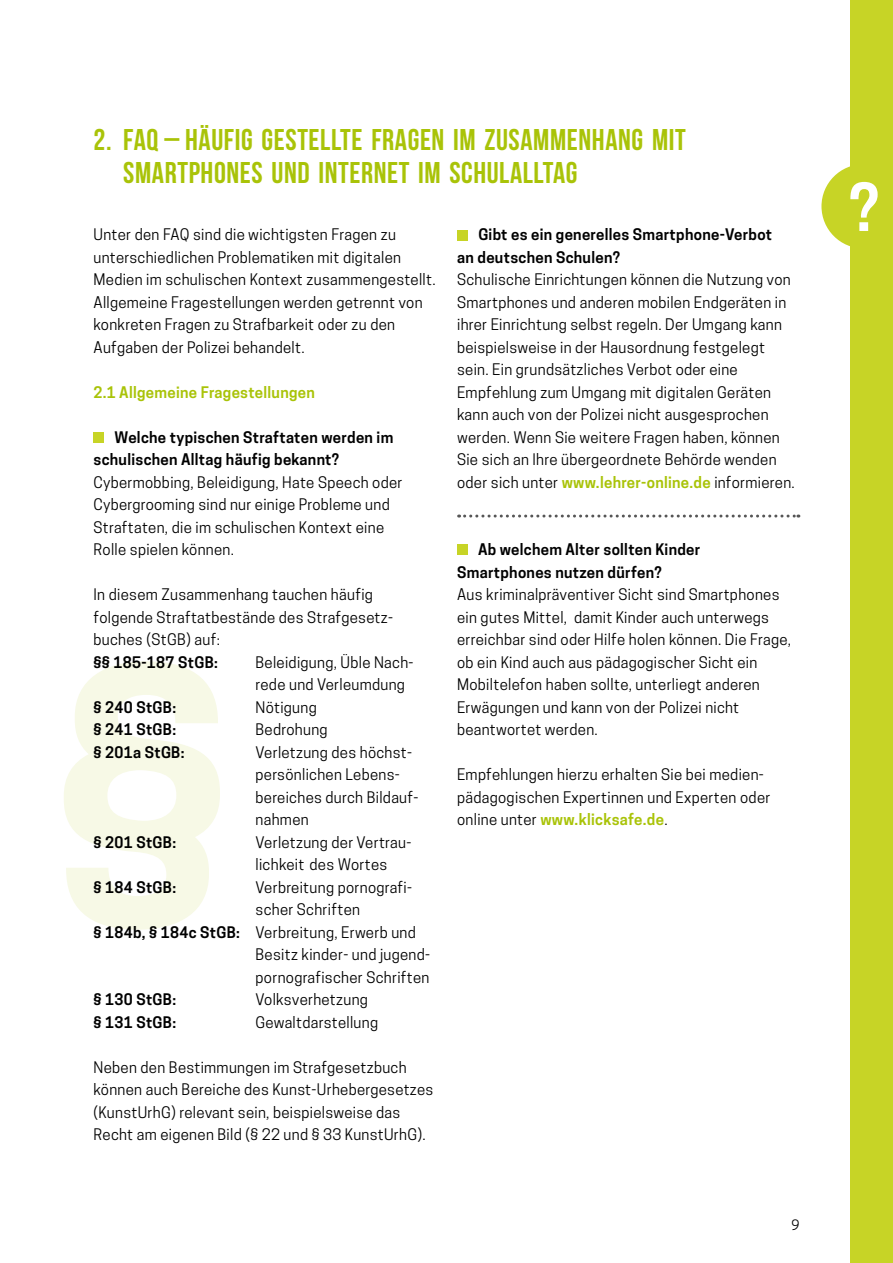
<style>
.page{position:relative;width:893px;height:1263px;background:#fff}
.page>*{position:absolute;margin:0;border:0;box-sizing:border-box;transform-origin:0 0}
.t1{font:700 30px/33px "Bebas Neue";letter-spacing:.02em;color:#a9c308}
.t2{font:15px/22.5px "Cooper Hewitt";letter-spacing:.02em;color:#000}
.t3{font:600 15px/22.5px "Cooper Hewitt";letter-spacing:.02em;color:#000}
.t4{font:600 15px "Cooper Hewitt";letter-spacing:.02em;color:#a9c308}
.t5{font:13.5px "Cooper Hewitt";color:#000}
.s1{font-weight:600}
.s2{font-weight:600;color:#a9c308}
</style>
<div class="page">
<svg style="left:64px;top:661px;width:156px;height:269px"></svg>
<div style="left:94px;top:432px;width:10px;height:11px;background:#c7d426"></div>
<div style="left:457px;top:230px;width:11px;height:11px;background:#c7d426"></div>
<div style="left:457px;top:544px;width:11px;height:11px;background:#c7d426"></div>
<svg style="left:459px;top:514px;width:340px;height:3px"></svg>
<div style="left:850px;top:0;width:43px;height:1263px;background:#c7d426"></div>
<svg style="left:821px;top:166px;width:57px;height:81px"></svg>
<h1 class="t1" style="left:123px;top:123px;width:564px;text-indent:-30px">2. FAQ – HÄUFIG GESTELLTE FRAGEN IM ZUSAMMENHANG MIT<br>SMARTPHONES UND INTERNET IM SCHULALLTAG</h1>
<p class="t2" style="left:94px;top:223px;width:344px">Unter den FAQ sind die wichtigsten Fragen zu unterschiedlichen Problematiken mit digitalen Medien im schulischen Kontext zusammengestellt.<br>Allgemeine Fragestellungen werden getrennt von konkreten Fragen zu Strafbarkeit oder zu den Aufgaben der Polizei behandelt.</p>
<p class="t4" style="left:94px;top:383px;width:223px">2.1 Allgemeine Fragestellungen</p>
<p class="t3" style="left:94px;top:426px;width:301px;text-indent:21px">Welche typischen Straftaten werden im schulischen Alltag häufig bekannt?</p>
<p class="t2" style="left:94px;top:471px;width:311px">Cybermobbing, Beleidigung, Hate Speech oder Cybergrooming sind nur einige Probleme und Straftaten, die im schulischen Kontext eine Rolle spielen können.</p>
<p class="t2" style="left:94px;top:583px;width:301px">In diesem Zusammenhang tauchen häufig folgende Straftatbestände des Strafgesetz&shy;buches (StGB) auf:</p>
<p class="t3" style="left:94px;top:651px;width:126px">§§ 185-187 StGB:</p>
<p class="t2" style="left:256px;top:651px;width:160px">Beleidigung, Üble Nach&shy;rede und Verleumdung</p>
<p class="t3" style="left:94px;top:696px;width:84px">§ 240 StGB:</p>
<p class="t2" style="left:256px;top:696px;width:63px">Nötigung</p>
<p class="t3" style="left:94px;top:718px;width:84px">§ 241 StGB:</p>
<p class="t2" style="left:256px;top:718px;width:74px">Bedrohung</p>
<p class="t3" style="left:94px;top:741px;width:93px">§ 201a StGB:</p>
<p class="t2" style="left:256px;top:741px;width:164px">Verletzung des höchst&shy;persönlichen Lebens&shy;bereiches durch Bildauf&shy;nahmen</p>
<p class="t3" style="left:94px;top:831px;width:84px">§ 201 StGB:</p>
<p class="t2" style="left:256px;top:831px;width:157px">Verletzung der Vertrau&shy;lichkeit des Wortes</p>
<p class="t3" style="left:94px;top:876px;width:84px">§ 184 StGB:</p>
<p class="t2" style="left:256px;top:876px;width:158px">Verbreitung pornografi-</p>
<p class="t2" style="left:256px;top:898px;width:106px">scher Schriften</p>
<p class="t2" style="left:94px;top:921px;width:324px"><span class="s1">§ 184b, § 184c StGB:</span> Verbreitung, Erwerb und</p>
<p class="t2" style="left:256px;top:943px;width:176px">Besitz kinder- und jugend-</p>
<p class="t2" style="left:256px;top:966px;width:175px">pornografischer Schriften</p>
<p class="t3" style="left:94px;top:988px;width:84px">§ 130 StGB:</p>
<p class="t2" style="left:256px;top:988px;width:114px">Volksverhetzung</p>
<p class="t3" style="left:94px;top:1011px;width:84px">§ 131 StGB:</p>
<p class="t2" style="left:256px;top:1011px;width:124px">Gewaltdarstellung</p>
<p class="t2" style="left:94px;top:1056px;width:341px">Neben den Bestimmungen im Strafgesetzbuch können auch Bereiche des Kunst-Urhebergesetzes (KunstUrhG) relevant sein, beispielsweise das Recht am eigenen Bild (§ 22 und § 33 KunstUrhG).</p>
<p class="t3" style="left:457px;top:223px;width:316px;text-indent:21px">Gibt es ein generelles Smartphone-Verbot an deutschen Schulen?</p>
<p class="t2" style="left:457px;top:268px;width:339px">Schulische Einrichtungen können die Nutzung von Smartphones und anderen mobilen Endgeräten in ihrer Einrichtung selbst regeln. Der Umgang kann beispielsweise in der Hausordnung festgelegt sein. Ein grundsätzliches Verbot oder eine Empfehlung zum Umgang mit digitalen Geräten kann auch von der Polizei nicht ausgesprochen werden. Wenn Sie weitere Fragen haben, können Sie sich an Ihre übergeordnete Behörde wenden oder sich unter <span class="s2">www.lehrer-online.de</span> informieren.</p>
<p class="t3" style="left:457px;top:538px;width:245px;text-indent:21px">Ab welchem Alter sollten Kinder<br>Smartphones nutzen dürfen?</p>
<p class="t2" style="left:457px;top:583px;width:335px">Aus kriminalpräventiver Sicht sind Smartphones ein gutes Mittel, damit Kinder auch unterwegs erreichbar sind oder Hilfe holen können. Die Frage, ob ein Kind auch aus pädagogischer Sicht ein Mobiltelefon haben sollte, unterliegt anderen Erwägungen und kann von der Polizei nicht beantwortet werden.</p>
<p class="t2" style="left:457px;top:763px;width:315px">Empfehlungen hierzu erhalten Sie bei medien&shy;pädagogischen Expertinnen und Experten oder online unter <span class="s2">www.klicksafe.de</span>.</p>
<p class="t5" style="left:791px;top:1217px;width:10px">9</p>
</div>
